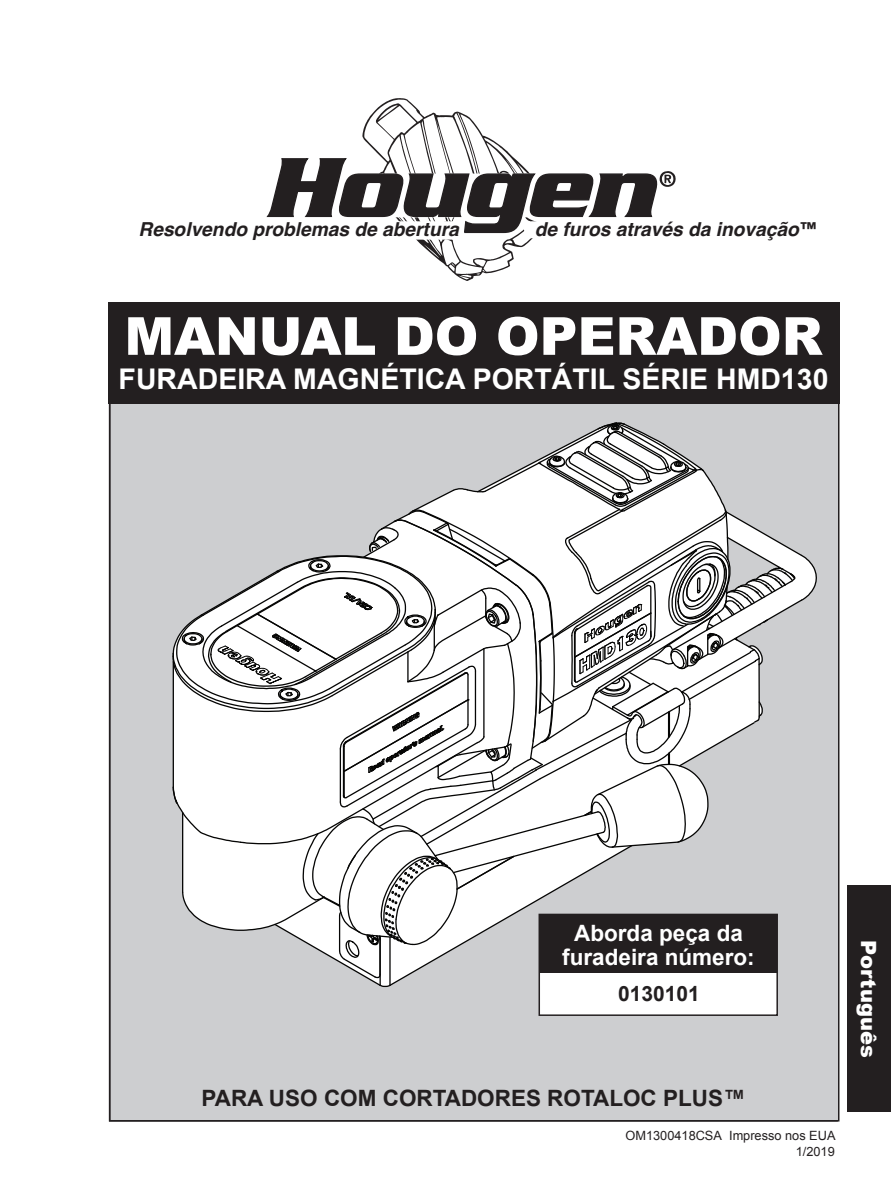
<style>
.page{position:relative;width:891px;height:1188px;background:#fff}
.page>*{position:absolute;margin:0;border:0;box-sizing:border-box;transform-origin:0 0}
.t1{font:900 52.5px "Arial";color:#fff}
.t2{font:700 28.5px "Arial";color:#fff}
.t3{font:700 22.5px/24px "Arial";color:#fff;text-align:center}
.t4{font:700 22.5px "Arial";color:#231f20}
.t5{font:900 21px "Arial";color:#fff}
.t6{font:700 21px "Arial";color:#231f20}
.t7{font:italic 700 19.2px "Helvetica";color:#231f20}
.t8{font:12.75px/15.3px "Arial";color:#231f20;text-align:right}
.s1{font-style:normal}
</style>
<div class="page">
<div style="left:110px;top:398px;width:729px;height:723px;background:#cdced0"></div>
<hr style="left:109px;top:371px;width:1px;height:749px;background:#231f20">
<hr style="left:109px;top:1120px;width:729px;height:2px;background:#231f20">
<div style="left:109px;top:302px;width:731px;height:101px;background:#231f20"></div>
<div style="left:540px;top:922px;width:237px;height:94px;background:#fff"></div>
<div style="left:539px;top:914px;width:239px;height:102px;border:2px solid #231f20"></div>
<div style="left:847px;top:886px;width:44px;height:226px;background:#231f20"></div>
<svg style="left:266px;top:98px;width:410px;height:183px"></svg>
<svg style="left:172px;top:422px;width:645px;height:566px"></svg>
<p class="t7" style="left:139px;top:214px;width:322px">Resolvendo problemas de abertura</p>
<p class="t7" style="left:535px;top:214px;width:285px">de furos através da inovação<span class="s1">™</span></p>
<h1 class="t1" style="left:125px;top:298px;width:700px">MANUAL DO OPERADOR</h1>
<h2 class="t2" style="left:119px;top:360px;width:39px">FURA</h2>
<h2 class="t2" style="left:198px;top:360px;width:315px">DEIRA MAGNÉTICA PORT</h2>
<h2 class="t2" style="left:552px;top:360px;width:278px">ÁTIL SÉRIE HMD130</h2>
<p class="t3" style="left:581px;top:919px;width:157px">Covers Drill<br>Part Numbers:</p>
<p class="t6" style="left:618px;top:980px;width:83px">0130101</p>
<p class="t3" style="left:562px;top:922px;width:194px">Aborda peça da furadeira número:</p>
<p class="t4" style="left:201px;top:1083px;width:546px">para uso com cortadores Rotaloc plus™</p>
<p class="t8" style="left:626px;top:1128px;width:211px">OM1300418CSA Impresso nos EUA<br>1/2019</p>
<p class="t5" style="left:884px;top:940px;width:119px;rotate:90deg">PORTUGUÊS</p>
</div>
